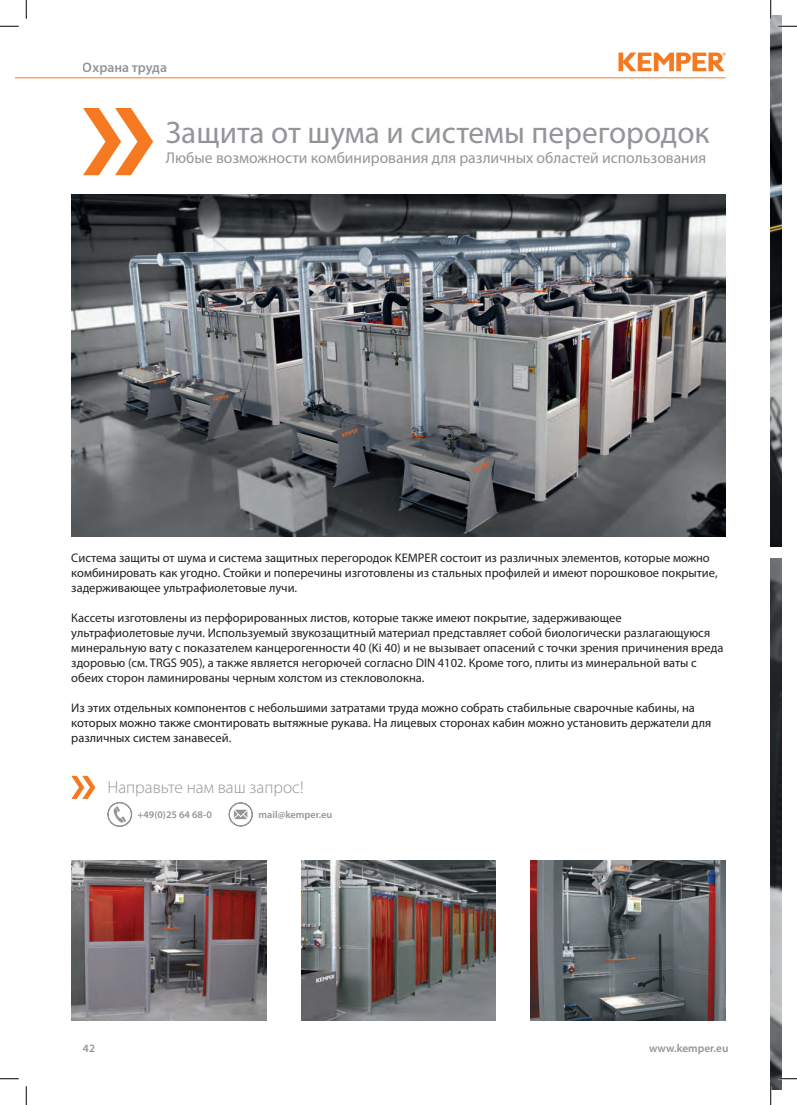
<style>
.page{position:relative;width:797px;height:1105px;background:#fff}
.page>*{position:absolute;margin:0;border:0;box-sizing:border-box;transform-origin:0 0}
.t1{font:600 178.75px "Myriad Pro";color:#f47921}
.t2{font:31.25px "Myriad Pro";color:#939598}
.t3{font:300 17.38px "Myriad Pro";color:#939598}
.t4{font:15.62px "Myriad Pro";color:#939598}
.t5{font:600 13.75px "Myriad Pro";color:#939598}
.t6{font:12.5px/15px "Myriad Pro";color:#231f20}
.t7{font:600 11.25px "Myriad Pro";color:#939598}
.t8{font:600 10.25px "Myriad Pro";color:#939598}
</style>
<div class="page">
<svg style="left:618px;top:53px;width:107px;height:18px"></svg>
<hr style="left:16px;top:78px;width:709px;height:1px;background:#f47921">
<img style="left:71px;top:195px;width:654px;height:341px">
<img style="left:71px;top:861px;width:195px;height:159px">
<img style="left:301px;top:861px;width:195px;height:159px">
<img style="left:530px;top:861px;width:195px;height:159px">
<svg style="left:71px;top:776px;width:24px;height:23px"></svg>
<svg style="left:228px;top:802px;width:25px;height:25px"></svg>
<svg style="left:107px;top:802px;width:25px;height:25px"></svg>
<img style="left:770px;top:16px;width:11px;height:1073px">
<div style="left:766px;top:547px;width:15px;height:11px;background:#fff"></div>
<svg style="left:0;top:25px;width:19px;height:2px"></svg>
<svg style="left:778px;top:25px;width:19px;height:2px"></svg>
<svg style="left:0;top:1078px;width:19px;height:1px"></svg>
<svg style="left:778px;top:1078px;width:19px;height:1px"></svg>
<svg style="left:25px;top:0;width:2px;height:19px"></svg>
<svg style="left:25px;top:1086px;width:2px;height:19px"></svg>
<svg style="left:770px;top:0;width:1px;height:19px"></svg>
<svg style="left:770px;top:1086px;width:1px;height:19px"></svg>
<p class="t5" style="left:83px;top:59px;width:86px">Охрана труда</p>
<h1 class="t1" style="left:79px;top:13px;width:81px">»</h1>
<h2 class="t2" style="left:166px;top:114px;width:545px">Защита от шума и системы перегородок</h2>
<p class="t4" style="left:166px;top:148px;width:542px">Любые возможности комбинирования для различных областей использования</p>
<p class="t6" style="left:71px;top:550px;width:648px">Система защиты от шума и система защитных перегородок KEMPER состоит из различных элементов, которые можно комбинировать как угодно. Стойки и поперечины изготовлены из стальных профилей и имеют порошковое покрытие, задерживающее ультрафиолетовые лучи.</p>
<p class="t6" style="left:71px;top:610px;width:654px">Кассеты изготовлены из перфорированных листов, которые также имеют покрытие, задерживающее ультрафиолетовые лучи. Используемый звукозащитный материал представляет собой биологически разлагающуюся минеральную вату с показателем канцерогенности 40 (Ki 40) и не вызывает опасений с точки зрения причинения вреда здоровью (см. TRGS 905), а также является негорючей согласно DIN 4102. Кроме того, плиты из минеральной ваты с обеих сторон ламинированы черным холстом из стекловолокна.</p>
<p class="t6" style="left:71px;top:700px;width:641px">Из этих отдельных компонентов с небольшими затратами труда можно собрать стабильные сварочные кабины, на которых можно также смонтировать вытяжные рукава. На лицевых сторонах кабин можно установить держатели для различных систем занавесей.</p>
<h3 class="t3" style="left:107px;top:777px;width:198px">Направьте нам ваш запрос!</h3>
<p class="t8" style="left:137px;top:808px;width:76px">+49(0)25 64 68-0</p>
<p class="t8" style="left:258px;top:808px;width:75px">mail@kemper.eu</p>
<p class="t7" style="left:83px;top:1041px;width:14px">42</p>
<p class="t7" style="left:649px;top:1041px;width:81px">www.kemper.eu</p>
</div>
